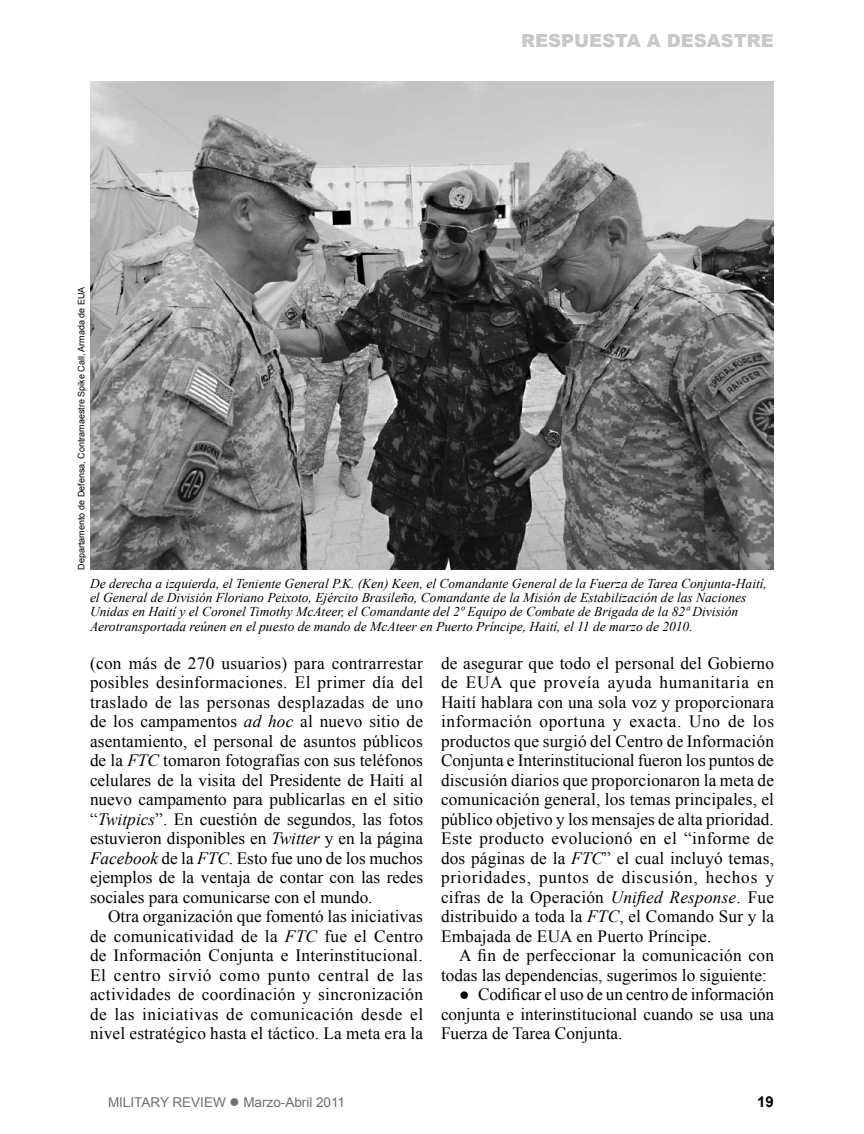
<style>
.page{position:relative;width:864px;height:1134px;background:#fff}
.page>*{position:absolute;margin:0;border:0;box-sizing:border-box;transform-origin:0 0}
.t1{font:900 18px "Arial";color:#c7c8ca}
.Body_Text{font:17.25px/19.5px "Times New Roman";letter-spacing:.01em;color:#000;text-align:justify}
.Bulleted_Body_Text{font:17.25px/19.5px "Times New Roman";color:#000;text-align:justify}
.t2{font:700 15px "Arial";color:#000}
.Cutlines{font:italic 13.5px/14.2px "Times New Roman";color:#000}
.t3{font:13.5px "Arial";color:#6d6e71}
.Photocredits{font:9px "Arial";color:#000}
.s1{font-style:italic}
</style>
<div class="page">
<img style="left:90px;top:81px;width:684px;height:489px">
<p class="Photocredits" style="left:75px;top:570px;width:284px;rotate:-90deg">Departamento de Defensa, Contramaestre Spike Call, Armada de EUA</p>
<p class="t1" style="left:521px;top:27px;width:254px">RESPUESTA A DESASTRE</p>
<p class="Cutlines" style="left:90px;top:576px;width:679px">De derecha a izquierda, el Teniente General P.K. (Ken) Keen, el Comandante General de la Fuerza de Tarea Conjunta-Haití, el General de División Floriano Peixoto, Ejército Brasileño, Comandante de la Misión de Estabilización de las Naciones Unidas en Haití y el Coronel Timothy McAteer, el Comandante del 2º Equipo de Combate de Brigada de la 82ª División Aerotransportada reúnen en el puesto de mando de McAteer en Puerto Príncipe, Haití, el 11 de marzo de 2010.</p>
<p class="Body_Text" style="left:90px;top:653px;width:335px">(con más de 270 usuarios) para contrarrestar posibles desinformaciones. El primer día del traslado de las personas desplazadas de uno de los campamentos <span class="s1">ad hoc</span> al nuevo sitio de asentamiento, el personal de asuntos públicos de la <span class="s1">FTC</span> tomaron fotografías con sus teléfonos celulares de la visita del Presidente de Haití al nuevo campamento para publicarlas en el sitio “<span class="s1">Twitpics</span>”. En cuestión de segundos, las fotos estuvieron disponibles en <span class="s1">Twitter</span> y en la página <span class="s1">Facebook</span> de la <span class="s1">FTC</span>. Esto fue uno de los muchos ejemplos de la ventaja de contar con las redes sociales para comunicarse con el mundo.</p>
<p class="Body_Text" style="left:90px;top:907px;width:335px;text-indent:18px">Otra organización que fomentó las iniciativas de comunicatividad de la <span class="s1">FTC</span> fue el Centro de Información Conjunta e Interinstitucional.<br>El centro sirvió como punto central de las actividades de coordinación y sincronización de las iniciativas de comunicación desde el nivel estratégico hasta el táctico. La meta era la</p>
<p class="Body_Text" style="left:441px;top:653px;width:335px">de asegurar que todo el personal del Gobierno de EUA que proveía ayuda humanitaria en Haití hablara con una sola voz y proporcionara información oportuna y exacta. Uno de los productos que surgió del Centro de Información Conjunta e Interinstitucional fueron los puntos de discusión diarios que proporcionaron la meta de comunicación general, los temas principales, el público objetivo y los mensajes de alta prioridad.<br>Este producto evolucionó en el “informe de dos páginas de la <span class="s1">FTC</span>” el cual incluyó temas, prioridades, puntos de discusión, hechos y cifras de la Operación <span class="s1">Unified Response</span>. Fue distribuido a toda la <span class="s1">FTC</span>, el Comando Sur y la Embajada de EUA en Puerto Príncipe.</p>
<p class="Body_Text" style="left:441px;top:946px;width:335px;text-indent:18px">A fin de perfeccionar la comunicación con todas las dependencias, sugerimos lo siguiente:</p>
<p class="Bulleted_Body_Text" style="left:441px;top:985px;width:335px;text-indent:18px">● Codificar el uso de un centro de información conjunta e interinstitucional cuando se usa una Fuerza de Tarea Conjunta.</p>
<p class="t3" style="left:108px;top:1093px;width:239px">MILITARY REVIEW ● Marzo-Abril 2011</p>
<p class="t2" style="left:757px;top:1092px;width:18px">19</p>
</div>
